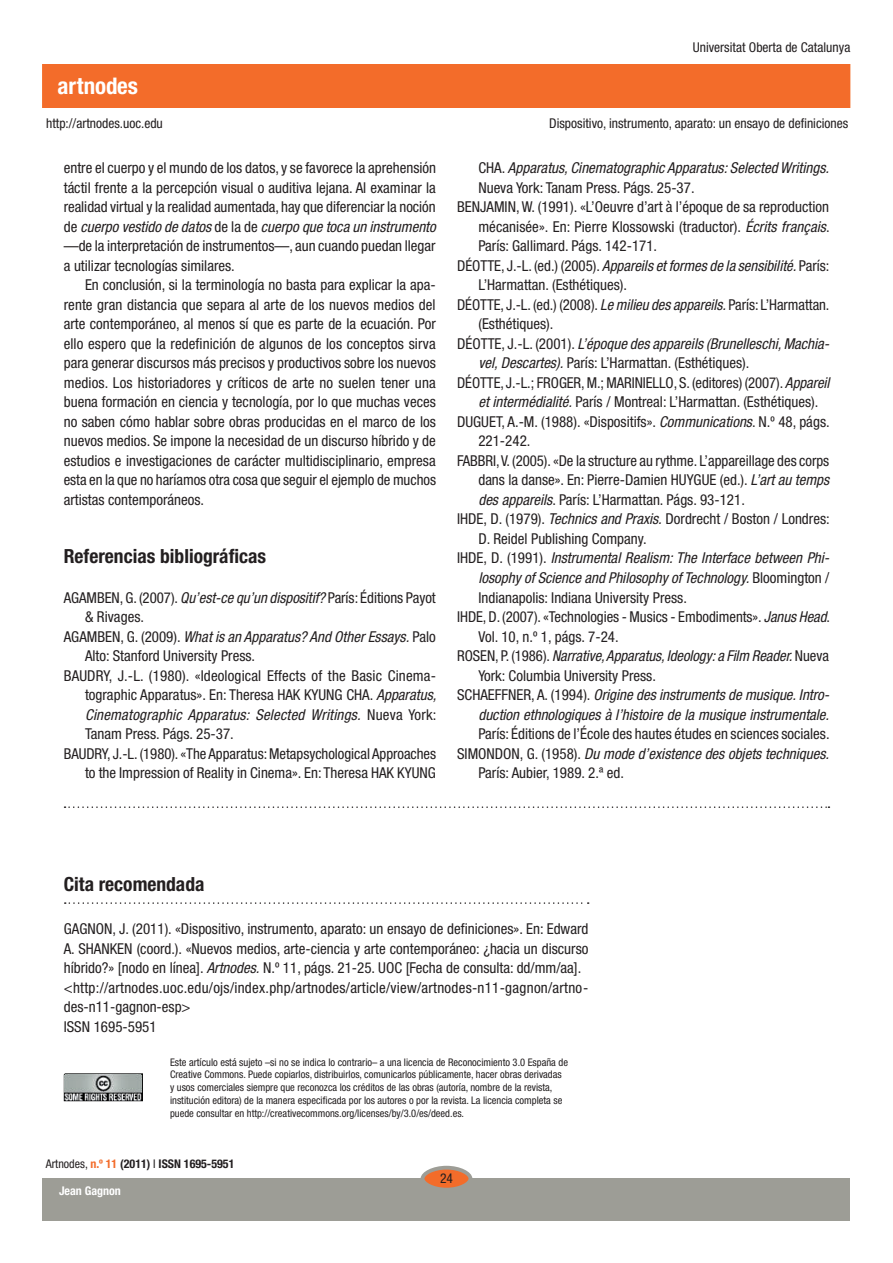
<style>
.page{position:relative;width:893px;height:1263px;background:#fff}
.page>*{position:absolute;margin:0;border:0;box-sizing:border-box;transform-origin:0 0}
.t1{font:700 condensed 22.95px "Helvetica Neue LT Std";color:#fff}
.t2{font:700 condensed 19.5px "Helvetica Neue LT Std";color:#231f20}
.t3{font:condensed 15px/19.5px "Helvetica Neue LT Std";color:#231f20}
.t4{font:italic condensed 15px "Helvetica Neue LT Std";color:#231f20}
.t5{font:condensed 13.5px "Helvetica Neue LT Std";color:#231f20}
.t6{font:700 condensed 12px "Helvetica Neue LT Std";color:#231f20}
.t7{font:700 condensed 12px "Helvetica Neue LT Std";color:#fff}
.t8{font:condensed 10.5px/12.8px "Helvetica Neue LT Std";color:#231f20}
.s1{font-style:normal}
.s2{font-style:italic}
.s3{font-weight:400}
.s4{color:#f36c2a}
</style>
<div class="page">
<div style="left:43px;top:1178px;width:807px;height:42px;background:#9d9d96"></div>
<div style="left:43px;top:65px;width:807px;height:42px;background:#f36c2a"></div>
<div style="left:422px;top:1168px;width:48px;height:21px;background:#f36c2a;border-radius:50%"></div>
<div style="left:421px;top:1166px;width:51px;height:25px;border:4px solid #9d9d96;border-radius:50%"></div>
<svg style="left:65px;top:806px;width:764px;height:2px"></svg>
<svg style="left:65px;top:902px;width:524px;height:2px"></svg>
<img style="left:64px;top:1073px;width:79px;height:28px">
<p class="t1" style="left:58px;top:72px;width:82px">artnodes</p>
<p class="t5" style="left:693px;top:40px;width:159px">Universitat Oberta de Catalunya</p>
<p class="t5" style="left:46px;top:115px;width:118px">http://artnodes.uoc.edu</p>
<p class="t5" style="left:549px;top:115px;width:301px">Dispositivo, instrumento, aparato: un ensayo de definiciones</p>
<p class="t3" style="left:64px;top:158px;width:374px">entre el cuerpo y el mundo de los datos, y se favorece la aprehensión</p>
<p class="t3" style="left:64px;top:177px;width:374px">táctil frente a la percepción visual o auditiva lejana. Al examinar la</p>
<p class="t3" style="left:64px;top:197px;width:373px">realidad virtual y la realidad aumentada, hay que diferenciar la noción</p>
<p class="t4" style="left:64px;top:218px;width:374px"><span class="s1">de</span> cuerpo vestido de datos <span class="s1">de la de</span> cuerpo que toca un instrumento</p>
<p class="t3" style="left:64px;top:236px;width:373px">—de la interpretación de instrumentos—, aun cuando puedan llegar</p>
<p class="t3" style="left:64px;top:255px;width:173px">a utilizar tecnologías similares.</p>
<p class="t3" style="left:85px;top:275px;width:352px">En conclusión, si la terminología no basta para explicar la apa-</p>
<p class="t3" style="left:64px;top:295px;width:373px">rente gran distancia que separa al arte de los nuevos medios del</p>
<p class="t3" style="left:64px;top:314px;width:373px">arte contemporáneo, al menos sí que es parte de la ecuación. Por</p>
<p class="t3" style="left:64px;top:334px;width:373px">ello espero que la redefinición de algunos de los conceptos sirva</p>
<p class="t3" style="left:64px;top:353px;width:374px">para generar discursos más precisos y productivos sobre los nuevos</p>
<p class="t3" style="left:64px;top:373px;width:373px">medios. Los historiadores y críticos de arte no suelen tener una</p>
<p class="t3" style="left:64px;top:392px;width:374px">buena formación en ciencia y tecnología, por lo que muchas veces</p>
<p class="t3" style="left:64px;top:412px;width:374px">no saben cómo hablar sobre obras producidas en el marco de los</p>
<p class="t3" style="left:64px;top:431px;width:374px">nuevos medios. Se impone la necesidad de un discurso híbrido y de</p>
<p class="t3" style="left:64px;top:451px;width:373px">estudios e investigaciones de carácter multidisciplinario, empresa</p>
<p class="t3" style="left:64px;top:470px;width:374px">esta en la que no haríamos otra cosa que seguir el ejemplo de muchos</p>
<p class="t3" style="left:64px;top:490px;width:142px">artistas contemporáneos.</p>
<p class="t2" style="left:64px;top:545px;width:204px">Referencias bibliográficas</p>
<p class="t3" style="left:64px;top:587px;width:374px">AGAMBEN, G. (2007). <span class="s2">Qu’est-ce qu’un dispositif?</span> París: Éditions Payot</p>
<p class="t3" style="left:85px;top:607px;width:60px">&amp; Rivages.</p>
<p class="t4" style="left:64px;top:627px;width:374px"><span class="s1">AGAMBEN, G. (2009).</span> What is an Apparatus? And Other Essays. <span class="s1">Palo</span></p>
<p class="t3" style="left:85px;top:646px;width:172px">Alto: Stanford University Press.</p>
<p class="t3" style="left:64px;top:665px;width:372px">BAUDRY, J.-L. (1980). «Ideological Effects of the Basic Cinema-</p>
<p class="t3" style="left:85px;top:685px;width:353px">tographic Apparatus». En: Theresa HAK KYUNG CHA. <span class="s2">Apparatus,</span></p>
<p class="t4" style="left:85px;top:706px;width:353px">Cinematographic Apparatus: Selected Writings. <span class="s1">Nueva York:</span></p>
<p class="t3" style="left:85px;top:724px;width:150px">Tanam Press. Págs. 25-37.</p>
<p class="t3" style="left:64px;top:743px;width:374px">BAUDRY, J.-L. (1980). «The Apparatus: Metapsychological Approaches</p>
<p class="t3" style="left:85px;top:763px;width:352px">to the Impression of Reality in Cinema». En: Theresa HAK KYUNG</p>
<p class="t4" style="left:478px;top:159px;width:352px"><span class="s1">CHA.</span> Apparatus, Cinematographic Apparatus: Selected Writings.</p>
<p class="t3" style="left:478px;top:177px;width:218px">Nueva York: Tanam Press. Págs. 25-37.</p>
<p class="t3" style="left:457px;top:197px;width:373px">BENJAMIN, W. (1991). «L’Oeuvre d’art à l’époque de sa reproduction</p>
<p class="t3" style="left:478px;top:216px;width:353px">mécanisée». En: Pierre Klossowski (traductor). <span class="s2">Écrits français</span>.</p>
<p class="t3" style="left:478px;top:236px;width:180px">París: Gallimard. Págs. 142-171.</p>
<p class="t4" style="left:457px;top:257px;width:374px"><span class="s1">DÉOTTE, J.-L. (ed.) (2005).</span> Appareils et formes de la sensibilité. <span class="s1">París:</span></p>
<p class="t3" style="left:478px;top:275px;width:150px">L’Harmattan. (Esthétiques).</p>
<p class="t3" style="left:457px;top:295px;width:374px">DÉOTTE, J.-L. (ed.) (2008). <span class="s2">Le milieu des appareils.</span> París: L’Harmattan.</p>
<p class="t3" style="left:478px;top:314px;width:76px">(Esthétiques).</p>
<p class="t4" style="left:457px;top:335px;width:374px"><span class="s1">DÉOTTE, J.-L. (2001).</span> L’époque des appareils (Brunelleschi, Machia-</p>
<p class="t3" style="left:478px;top:353px;width:273px"><span class="s2">vel, Descartes).</span> París: L’Harmattan. (Esthétiques).</p>
<p class="t3" style="left:457px;top:373px;width:374px">DÉOTTE, J.-L.; FROGER, M.; MARINIELLO, S. (editores) (2007). <span class="s2">Appareil</span></p>
<p class="t3" style="left:478px;top:392px;width:341px"><span class="s2">et intermédialité.</span> París / Montreal: L’Harmattan. (Esthétiques).</p>
<p class="t3" style="left:457px;top:412px;width:374px">DUGUET, A.-M. (1988). «Dispositifs». <span class="s2">Communications</span>. N.º 48, págs.</p>
<p class="t3" style="left:478px;top:431px;width:54px">221-242.</p>
<p class="t3" style="left:457px;top:451px;width:374px">FABBRI, V. (2005). «De la structure au rythme. L’appareillage des corps</p>
<p class="t3" style="left:478px;top:470px;width:352px">dans la danse». En: Pierre-Damien HUYGUE (ed.). <span class="s2">L’art au temps</span></p>
<p class="t3" style="left:478px;top:490px;width:268px"><span class="s2">des appareils</span>. París: L’Harmattan. Págs. 93-121.</p>
<p class="t3" style="left:457px;top:509px;width:374px">IHDE, D. (1979). <span class="s2">Technics and Praxis.</span> Dordrecht / Boston / Londres:</p>
<p class="t3" style="left:478px;top:529px;width:170px">D. Reidel Publishing Company.</p>
<p class="t4" style="left:457px;top:549px;width:372px"><span class="s1">IHDE, D. (1991).</span> Instrumental Realism: The Interface between Phi-</p>
<p class="t4" style="left:478px;top:569px;width:352px">losophy of Science and Philosophy of Technology. <span class="s1">Bloomington /</span></p>
<p class="t3" style="left:478px;top:587px;width:210px">Indianapolis: Indiana University Press.</p>
<p class="t3" style="left:457px;top:607px;width:374px">IHDE, D. (2007). «Technologies - Musics - Embodiments». <span class="s2">Janus Head</span>.</p>
<p class="t3" style="left:478px;top:626px;width:142px">Vol. 10, n.º 1, págs. 7-24.</p>
<p class="t4" style="left:457px;top:647px;width:373px"><span class="s1">ROSEN, P. (1986).</span> Narrative, Apparatus, Ideology: a Film Reader. <span class="s1">Nueva</span></p>
<p class="t3" style="left:478px;top:665px;width:179px">York: Columbia University Press.</p>
<p class="t4" style="left:457px;top:686px;width:374px"><span class="s1">SCHAEFFNER, A. (1994).</span> Origine des instruments de musique. Intro-</p>
<p class="t4" style="left:478px;top:706px;width:352px">duction ethnologiques à l’histoire de la musique instrumentale.</p>
<p class="t3" style="left:478px;top:724px;width:353px">París: Éditions de l’École des hautes études en sciences sociales.</p>
<p class="t4" style="left:457px;top:745px;width:374px"><span class="s1">SIMONDON, G. (1958).</span> Du mode d’existence des objets techniques.</p>
<p class="t3" style="left:478px;top:763px;width:147px">París: Aubier, 1989. 2.ª ed.</p>
<p class="t2" style="left:64px;top:872px;width:142px">Cita recomendada</p>
<p class="t3" style="left:64px;top:919px;width:526px">GAGNON, J. (2011). «Dispositivo, instrumento, aparato: un ensayo de definiciones». En: Edward A. SHANKEN (coord.). «Nuevos medios, arte-ciencia y arte contemporáneo: ¿hacia un discurso híbrido?» [nodo en línea]. <span class="s2">Artnodes.</span> N.º 11, págs. 21-25. UOC [Fecha de consulta: dd/mm/aa]. &lt;http://artnodes.uoc.edu/ojs/index.php/artnodes/article/view/artnodes-n11-gagnon/artno&shy;des-n11-gagnon-esp&gt;<br>ISSN 1695-5951</p>
<p class="t8" style="left:170px;top:1055px;width:399px">Este artículo está sujeto –si no se indica lo contrario– a una licencia de Reconocimiento 3.0 España de Creative Commons. Puede copiarlos, distribuirlos, comunicarlos públicamente, hacer obras derivadas y usos comerciales siempre que reconozca los créditos de las obras (autoría, nombre de la revista, institución editora) de la manera especificada por los autores o por la revista. La licencia completa se puede consultar en http://creativecommons.org/licenses/by/3.0/es/deed.es.</p>
<p class="t6" style="left:46px;top:1157px;width:190px"><span class="s3">Artnodes,</span> <span class="s4">n.º 11</span> (2011) <span class="s3">I</span> ISSN 1695-5951</p>
<p class="t7" style="left:59px;top:1183px;width:63px">Jean Gagnon</p>
<p class="t5" style="left:440px;top:1171px;width:14px">24</p>
</div>
